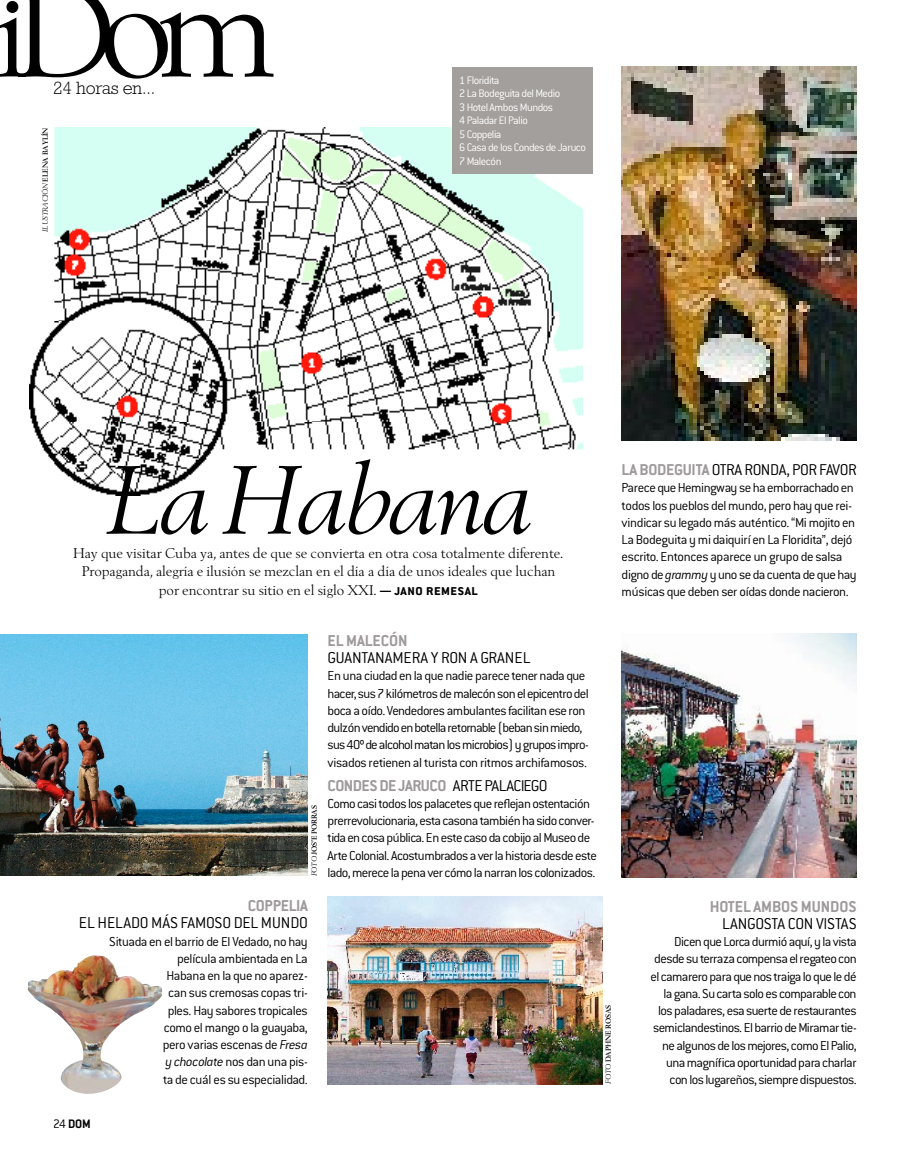
<style>
.page{position:relative;width:910px;height:1161px;background:#fff}
.page>*{position:absolute;margin:0;border:0;box-sizing:border-box;transform-origin:0 0}
.t1{font:italic 99px "Berling SBOP";letter-spacing:-.035em;color:#000}
.t2{font:300 18px "Rockwell Std";letter-spacing:-.005em;color:#000}
.t3{font:300 17.25px "Conduit ITC Std";letter-spacing:-.005em;color:#000}
.t4{font:700 17.25px "Conduit ITC Std";letter-spacing:-.015em;color:#9e9a9c}
.t5{font:300 14.25px/17.2px "Conduit ITC Std";letter-spacing:-.035em;color:#000}
.t6{font:14.25px/18.8px "Berling SBOP";letter-spacing:-.01em;color:#000;text-align:center}
.t7{font:700 13.5px "Conduit ITC Std";color:#000}
.t8{font:300 12px/13.5px "Conduit ITC Std";letter-spacing:-.045em;color:#fff}
.t9{font:700 7.5px "Berling SBOP";letter-spacing:-.025em;color:#000}
.t10{font:italic 7.5px "Berling SBOP";color:#000}
.s1{font-weight:700;font-style:normal}
.s2{font-family:"Conduit ITC Std";font-weight:700;font-size:15px}
.s3{font-family:"Conduit ITC Std";font-weight:700;font-size:15.75px}
.s4{font-weight:300;color:#000}
.s5{font-style:italic}
.s6{font-weight:400;font-style:italic}
.s7{font-weight:300}
</style>
<div class="page">
<img style="left:27px;top:955px;width:135px;height:139px">
<svg style="left:0;top:0;width:273px;height:79px"></svg>
<div style="left:6px;top:1px;width:12px;height:12px;background:#000;border-radius:50%"></div>
<img style="left:328px;top:896px;width:274px;height:188px">
<img style="left:30px;top:128px;width:553px;height:367px">
<img style="left:0;top:635px;width:308px;height:241px">
<img style="left:622px;top:67px;width:235px;height:373px">
<img style="left:622px;top:634px;width:235px;height:244px">
<div style="left:452px;top:67px;width:141px;height:106px;background:#a39f9c"></div>
<p class="t2" style="left:53px;top:77px;width:104px">24 horas en...</p>
<p class="t10" style="left:41px;top:232px;width:106px;rotate:-90deg">ILUSTRACIÓN <span class="s1">ELENA BAYLÍN</span></p>
<p class="t8" style="left:459px;top:73px;width:128px">1 Floridita<br>2 La Bodeguita del Medio<br>3 Hotel Ambos Mundos<br>4 Paladar El Palio<br>5 Coppelia<br>6 Casa de los Condes de Jaruco<br>7 Malecón</p>
<h1 class="t1" style="left:104px;top:448px;width:428px">La Habana</h1>
<p class="t6" style="left:73px;top:544px;width:491px">Hay que visitar Cuba ya, antes de que se convierta en otra cosa totalmente diferente.<br>Propaganda, alegría e ilusión se mezclan en el día a día de unos ideales que luchan por encontrar su sitio en el siglo XXI. <span class="s2">—</span> <span class="s3">JANO REMESAL</span></p>
<p class="t4" style="left:622px;top:459px;width:99px">LA BODEGUITA <span class="s4">otra</span></p>
<p class="t3" style="left:744px;top:459px;width:10px">ronda</p>
<p class="t3" style="left:786px;top:459px;width:49px">, por favor</p>
<p class="t5" style="left:622px;top:479px;width:236px">Parece que Hemingway se ha emborrachado en todos los pueblos del mundo, pero hay que rei&shy;vindicar su legado más auténtico. “Mi mojito en La Bodeguita y mi daiquirí en La Floridita”, dejó escrito. Entonces aparece un grupo de salsa digno de <span class="s5">grammy</span> y uno se da cuenta de que hay músicas que deben ser oídas donde nacieron.</p>
<p class="t9" style="left:310px;top:876px;width:73px;rotate:-90deg"><span class="s6">FOTO</span> JOS’E PORRAS</p>
<p class="t4" style="left:248px;top:895px;width:62px">COPPELIA</p>
<p class="t3" style="left:79px;top:912px;width:230px">EL HELADO MÁS FAMOSO DEL MUNDO</p>
<p class="t5" style="left:109px;top:932px;width:200px;text-align:right">Situada en el barrio de El Vedado, no hay película ambientada en La<br>Habana en la que no aparez-<br>can sus cremosas copas tri-<br>ples. Hay sabores tropicales<br>como el mango o la guayaba,<br>pero varias escenas de <span class="s5">Fresa<br>y chocolate</span> nos dan una pis-<br>ta de cuál es su especialidad.</p>
<p class="t4" style="left:328px;top:630px;width:81px">EL MALECÓN</p>
<p class="t3" style="left:328px;top:647px;width:204px">GUANTANAMERA Y RON A GRANEL</p>
<p class="t5" style="left:328px;top:667px;width:263px">En una ciudad en la que nadie parece tener nada que hacer, sus 7 kilómetros de malecón son el epicentro del boca a oído. Vendedores ambulantes facilitan ese ron dulzón vendido en botella retornable (beban sin miedo, sus 40º de alcohol matan los microbios) y grupos impro&shy;visados retienen al turista con ritmos archifamosos.</p>
<p class="t4" style="left:328px;top:775px;width:221px">CONDES DE JARUCO <span class="s4">ARTE PALACIEGO</span></p>
<p class="t5" style="left:328px;top:794px;width:271px">Como casi todos los palacetes que reflejan ostentación prerrevolucionaria, esta casona también ha sido conver&shy;tida en cosa pública. En este caso da cobijo al Museo de Arte Colonial. Acostumbrados a ver la historia desde este lado, merece la pena ver cómo la narran los colonizados.</p>
<p class="t9" style="left:604px;top:1084px;width:81px;rotate:-90deg"><span class="s6">FOTO</span> DAPHNE ROSAS</p>
<p class="t7" style="left:53px;top:1116px;width:23px"><span class="s7">24</span> DOM</p>
<p class="t4" style="left:710px;top:896px;width:149px">HOTEL AMBOS MUNDOS</p>
<p class="t3" style="left:722px;top:913px;width:136px">LANGOSTA CON VISTAS</p>
<p class="t5" style="left:651px;top:932px;width:208px;text-align:right">Dicen que Lorca durmió aquí, y la vista desde su terraza compensa el regateo con el camarero para que nos traiga lo que le dé la gana. Su carta solo es comparable con los paladares, esa suerte de restaurantes semiclandestinos. El barrio de Miramar tie&shy;ne algunos de los mejores, como El Palio, una magnífica oportunidad para charlar con los lugareños, siempre dispuestos.</p>
</div>
